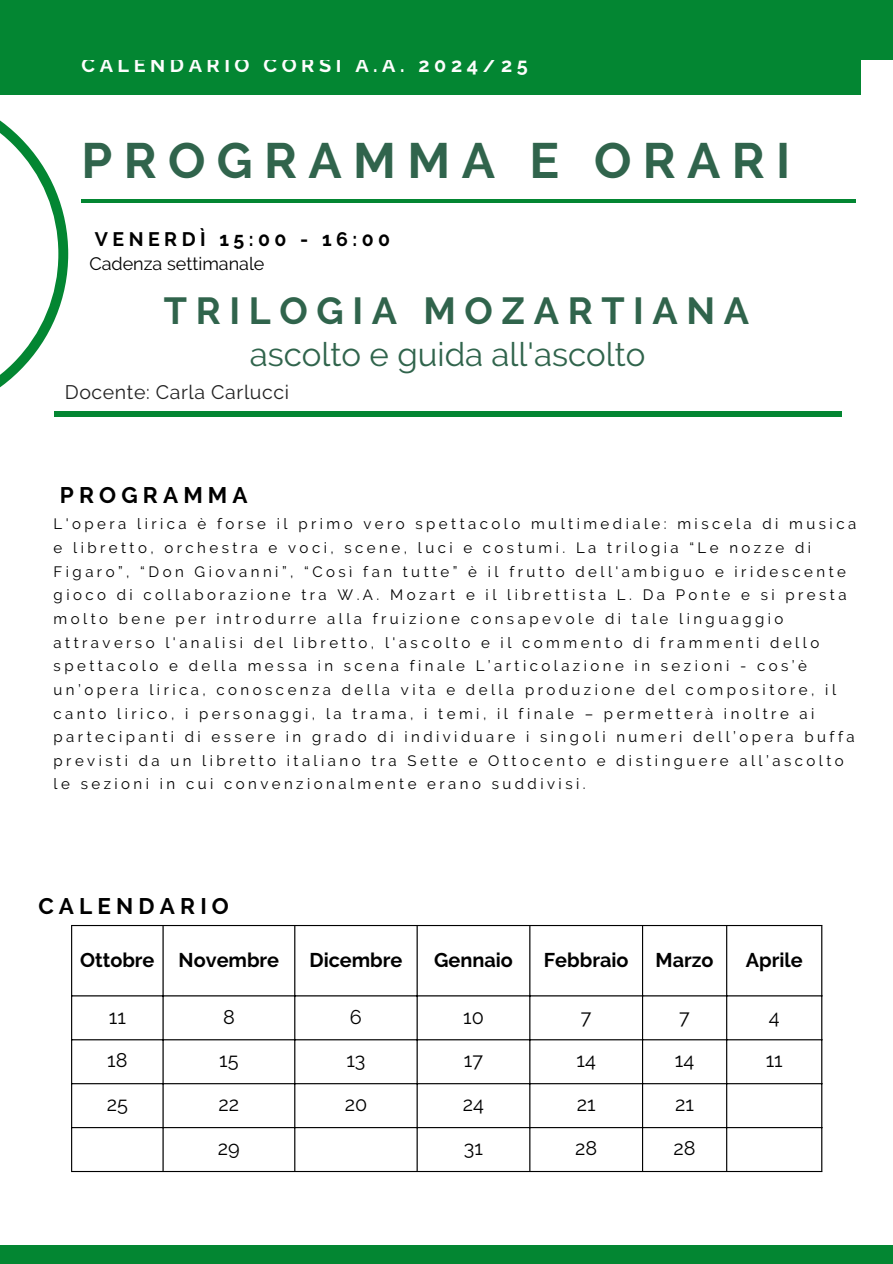
<style>
.page{position:relative;width:893px;height:1264px;background:#fff}
.page>*{position:absolute;margin:0;border:0;box-sizing:border-box;transform-origin:0 0}
.t1{font:700 49.5px "Raleway";letter-spacing:.23em;color:#30644c}
.t2{font:700 37.65px "Raleway";letter-spacing:.23em;color:#30644c}
.t3{font:33px "Raleway";color:#30644c}
.t4{font:700 22.5px "Raleway";letter-spacing:.23em;color:#000}
.t5{font:700 19.8px "Raleway";color:#000}
.t6{font:19.8px "Raleway";color:#000}
.t7{font:700 19.8px "Raleway";letter-spacing:.23em;color:#fdfdfd}
.t8{font:19.5px "Raleway";letter-spacing:.03em;color:#222}
.t9{font:700 19.5px "Raleway";letter-spacing:.23em;color:#000}
.t10{font:18px "Raleway";color:#000}
.t11{font:15px/23.7px "Raleway";letter-spacing:.23em;color:#000}
</style>
<div class="page">
<div style="left:0;top:38px;width:860px;height:57px;background:#038632"></div>
<svg style="left:0;top:120px;width:68px;height:268px"></svg>
<div style="left:54px;top:411px;width:787px;height:6px;background:#038632"></div>
<div style="left:0;top:1244px;width:892px;height:19px;background:#038632"></div>
<hr style="left:81px;top:200px;width:774px;height:3px;background:#038632">
<hr style="left:71px;top:926px;width:1px;height:244px;background:#000">
<hr style="left:162px;top:926px;width:2px;height:244px;background:#000">
<hr style="left:294px;top:926px;width:1px;height:244px;background:#000">
<hr style="left:416px;top:926px;width:1px;height:244px;background:#000">
<hr style="left:529px;top:926px;width:1px;height:244px;background:#000">
<hr style="left:642px;top:926px;width:1px;height:244px;background:#000">
<hr style="left:726px;top:926px;width:1px;height:244px;background:#000">
<hr style="left:821px;top:926px;width:1px;height:244px;background:#000">
<hr style="left:71px;top:925px;width:751px;height:1px;background:#000">
<hr style="left:71px;top:995px;width:751px;height:1px;background:#000">
<hr style="left:71px;top:1039px;width:751px;height:1px;background:#000">
<hr style="left:71px;top:1083px;width:751px;height:1px;background:#000">
<hr style="left:71px;top:1126px;width:751px;height:2px;background:#000">
<hr style="left:71px;top:1170px;width:751px;height:1px;background:#000">
<div style="left:0;top:0;width:892px;height:60px;background:#038632"></div>
<h5 class="t7" style="left:81px;top:53px;width:448px">CALENDARIO CORSI A.A. 2024/25</h5>
<h6 class="t1" style="left:81px;top:131px;width:710px">PROGRAMMA E ORARI</h6>
<h2 class="t9" style="left:95px;top:228px;width:297px">VENERDÌ 15:00 - 16:00</h2>
<p class="t10" style="left:89px;top:253px;width:177px">Cadenza settimanale</p>
<h5 class="t2" style="left:164px;top:289px;width:586px">TRILOGIA MOZARTIANA</h5>
<h4 class="t3" style="left:250px;top:334px;width:397px">ascolto e guida all'ascolto</h4>
<h1 class="t8" style="left:65px;top:381px;width:226px">Docente: Carla Carlucci</h1>
<h4 class="t4" style="left:60px;top:481px;width:189px">PROGRAMMA</h4>
<h3 class="t11" style="left:54px;top:512px;width:804px">L'opera lirica è forse il primo vero spettacolo multimediale: miscela di musica e libretto, orchestra e voci, scene, luci e costumi. La trilogia “Le nozze di Figaro”, “Don Giovanni”, “Così fan tutte” è il frutto dell'ambiguo e iridescente gioco di collaborazione tra W.A. Mozart e il librettista L. Da Ponte e si presta molto bene per introdurre alla fruizione consapevole di tale linguaggio attraverso l'analisi del libretto, l'ascolto e il commento di frammenti dello spettacolo e della messa in scena finale L’articolazione in sezioni - cos’è un’opera lirica, conoscenza della vita e della produzione del compositore, il canto lirico, i personaggi, la trama, i temi, il finale – permetterà inoltre ai partecipanti di essere in grado di individuare i singoli numeri dell’opera buffa previsti da un libretto italiano tra Sette e Ottocento e distinguere all’ascolto le sezioni in cui convenzionalmente erano suddivisi.</h3>
<h6 class="t4" style="left:38px;top:892px;width:192px">CALENDARIO</h6>
<p class="t5" style="left:80px;top:948px;width:76px">Ottobre</p>
<p class="t5" style="left:179px;top:948px;width:102px">Novembre</p>
<p class="t5" style="left:309px;top:948px;width:94px">Dicembre</p>
<p class="t5" style="left:434px;top:948px;width:80px">Gennaio</p>
<p class="t5" style="left:544px;top:948px;width:86px">Febbraio</p>
<p class="t5" style="left:655px;top:948px;width:60px">Marzo</p>
<p class="t5" style="left:745px;top:948px;width:58px">Aprile</p>
<p class="t6" style="left:109px;top:1004px;width:18px">11</p>
<p class="t6" style="left:223px;top:1004px;width:13px">8</p>
<p class="t6" style="left:350px;top:1004px;width:13px">6</p>
<p class="t6" style="left:463px;top:1004px;width:22px">10</p>
<p class="t6" style="left:581px;top:1004px;width:12px">7</p>
<p class="t6" style="left:679px;top:1004px;width:12px">7</p>
<p class="t6" style="left:768px;top:1004px;width:12px">4</p>
<p class="t6" style="left:107px;top:1048px;width:22px">18</p>
<p class="t6" style="left:219px;top:1048px;width:21px">15</p>
<p class="t6" style="left:346px;top:1048px;width:21px">13</p>
<p class="t6" style="left:464px;top:1048px;width:21px">17</p>
<p class="t6" style="left:576px;top:1048px;width:21px">14</p>
<p class="t6" style="left:675px;top:1048px;width:21px">14</p>
<p class="t6" style="left:765px;top:1048px;width:18px">11</p>
<p class="t6" style="left:107px;top:1092px;width:23px">25</p>
<p class="t6" style="left:218px;top:1092px;width:22px">22</p>
<p class="t6" style="left:344px;top:1092px;width:24px">20</p>
<p class="t6" style="left:463px;top:1092px;width:23px">24</p>
<p class="t6" style="left:576px;top:1092px;width:20px">21</p>
<p class="t6" style="left:675px;top:1092px;width:20px">21</p>
<p class="t6" style="left:218px;top:1136px;width:23px">29</p>
<p class="t6" style="left:464px;top:1136px;width:21px">31</p>
<p class="t6" style="left:575px;top:1136px;width:24px">28</p>
<p class="t6" style="left:673px;top:1136px;width:24px">28</p>
</div>
